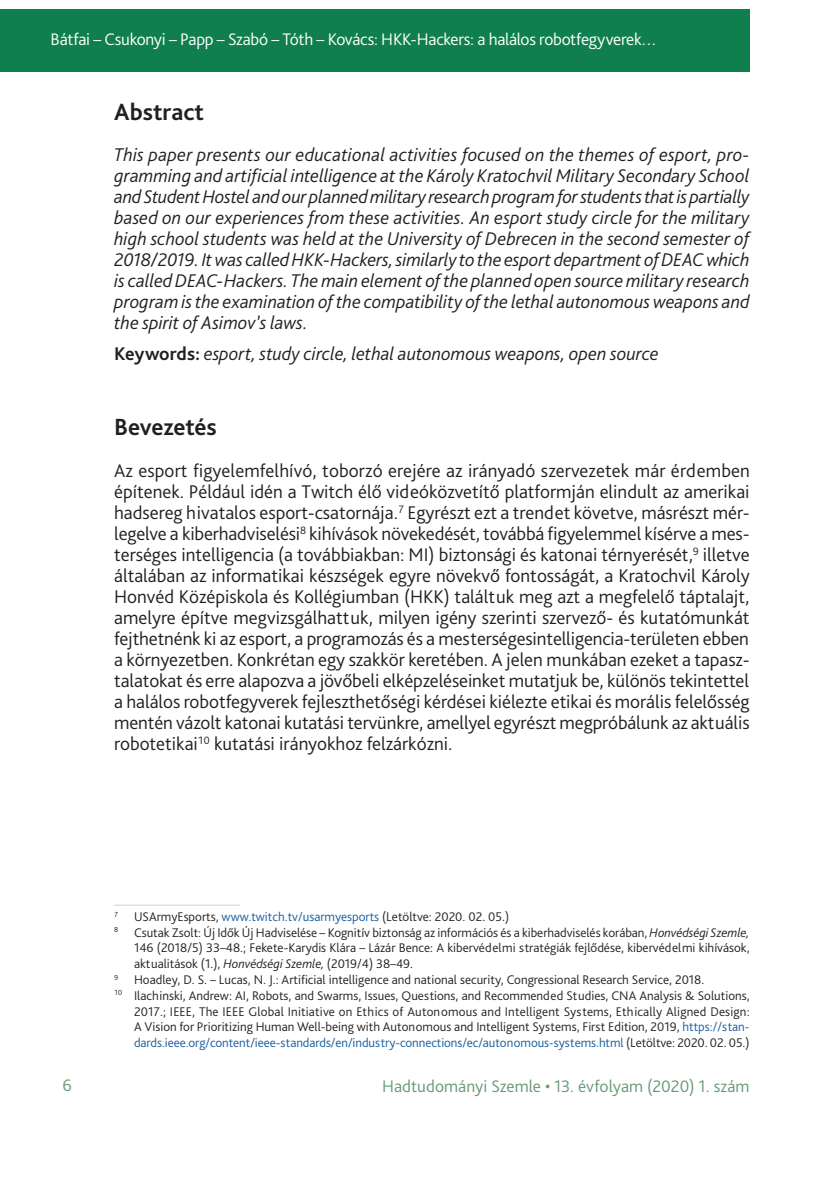
<style>
.page{position:relative;width:834px;height:1181px;background:#fff}
.page>*{position:absolute;margin:0;border:0;box-sizing:border-box;transform-origin:0 0}
._1_1__Head{font:700 24.5px "Bliss Pro";letter-spacing:-.005em;color:#231f20}
._2__Body_copy_1st_pa{font:300 19.25px/21px "Bliss Pro";letter-spacing:-.005em;color:#231f20;text-align:justify}
._3__Abstract{font:italic 300 19.25px/21px "Bliss Pro";color:#231f20;text-align:justify}
._3__Key_Abstract_más{font:italic 300 19.25px "Bliss Pro";color:#231f20}
.t1{font:300 17.5px "Bliss Pro";letter-spacing:-.015em;color:#fff}
.t2{font:300 17.5px "Bliss Pro";letter-spacing:.005em;color:#669976}
.Lábjegyzet{font:300 13.12px/15.8px "Bliss Pro";color:#231f20;text-align:justify}
.s1{font-weight:700;font-style:normal}
.s2{color:#175d9e}
.s3{font-style:italic}
</style>
<div class="page">
<div style="left:0;top:9px;width:749px;height:63px;background:#0f7f4d"></div>
<hr style="left:114px;top:905px;width:126px;height:1px;background:#d1d2d4">
<p class="t1" style="left:51px;top:28px;width:607px">Bátfai – Csukonyi – Papp – Szabó – Tóth – Kovács: HKK-Hackers: a halálos robotfegyverek…</p>
<p class="_1_1__Head" style="left:114px;top:97px;width:91px">Abstract</p>
<p class="_3__Abstract" style="left:114px;top:144px;width:636px">This paper presents our educational activities focused on the themes of esport, pro&shy;gramming and artificial intelligence at the Károly Kratochvil Military Secondary School and Student Hostel and our planned military research program for students that is partially based on our experiences from these activities. An esport study circle for the military high school students was held at the University of Debrecen in the second semester of 2018/2019. It was called HKK-Hackers, similarly to the esport department of DEAC which is called DEAC-Hackers. The main element of the planned open source military research program is the examination of the compatibility of the lethal autonomous weapons and the spirit of Asimov’s laws.</p>
<p class="_3__Key_Abstract_más" style="left:114px;top:342px;width:546px"><span class="s1">Keywords:</span> esport, study circle, lethal autonomous weapons, open source</p>
<p class="_1_1__Head" style="left:114px;top:412px;width:104px">Bevezetés</p>
<p class="_2__Body_copy_1st_pa" style="left:114px;top:460px;width:637px">Az esport figyelemfelhívó, toborzó erejére az irányadó szervezetek már érdemben építenek. Például idén a Twitch élő videóközvetítő platformján elindult az amerikai hadsereg hivatalos esport-csatornája.<sup>7</sup> Egyrészt ezt a trendet követve, másrészt mér&shy;legelve a kiberhadviselési<sup>8</sup> kihívások növekedését, továbbá figyelemmel kísérve a mes&shy;terséges intelligencia (a továbbiakban: MI) biztonsági és katonai térnyerését,<sup>9</sup> illetve általában az informatikai készségek egyre növekvő fontosságát, a Kratochvil Károly Honvéd Középiskola és Kollégiumban (HKK) találtuk meg azt a megfelelő táptalajt, amelyre építve megvizsgálhattuk, milyen igény szerinti szervező- és kutatómunkát fejthetnénk ki az esport, a programozás és a mesterségesintelligencia-területen ebben a környezetben. Konkrétan egy szakkör keretében. A jelen munkában ezeket a tapasz&shy;talatokat és erre alapozva a jövőbeli elképzeléseinket mutatjuk be, különös tekintettel a halálos robotfegyverek fejleszthetőségi kérdései kiélezte etikai és morális felelősség mentén vázolt katonai kutatási tervünkre, amellyel egyrészt megpróbálunk az aktuális robotetikai<sup>10</sup> kutatási irányokhoz felzárkózni.</p>
<p class="Lábjegyzet" style="left:114px;top:908px;width:396px"><sup>7</sup> USArmyEsports, <span class="s2">www.twitch.tv/usarmyesports</span> (Letöltve: 2020. 02. 05.)</p>
<p class="Lábjegyzet" style="left:134px;top:924px;width:617px;text-indent:-20px"><sup>8</sup> Csutak Zsolt: Új Idők Új Hadviselése – Kognitív biztonság az információs és a kiberhadviselés korában, <span class="s3">Honvédségi Szemle, </span>146 (2018/5) 33–48.; Fekete-Karydis Klára – Lázár Bence: A kibervédelmi stratégiák fejlődése, kibervédelmi kihívások, aktualitások (1.), <span class="s3">Honvédségi Szemle,</span> (2019/4) 38–49.</p>
<p class="Lábjegyzet" style="left:114px;top:971px;width:591px"><sup>9</sup> Hoadley, D. S. – Lucas, N. J.: Artificial intelligence and national security, Congressional Research Service, 2018.</p>
<p class="Lábjegyzet" style="left:134px;top:987px;width:617px;text-indent:-20px"><sup>10</sup> Ilachinski, Andrew: AI, Robots, and Swarms, Issues, Questions, and Recommended Studies, CNA Analysis &amp; Solutions, 2017.; IEEE, The IEEE Global Initiative on Ethics of Autonomous and Intelligent Systems, Ethically Aligned Design:<br>A Vision for Prioritizing Human Well-being with Autonomous and Intelligent Systems, First Edition, 2019, <span class="s2">https://stan&shy;dards.ieee.org/content/ieee-standards/en/industry-connections/ec/autonomous-systems.html</span> (Letöltve: 2020. 02. 05.)</p>
<p class="t2" style="left:63px;top:1074px;width:11px">6</p>
<p class="t2" style="left:382px;top:1075px;width:369px">Hadtudományi Szemle • 13. évfolyam (2020) 1. szám</p>
</div>
